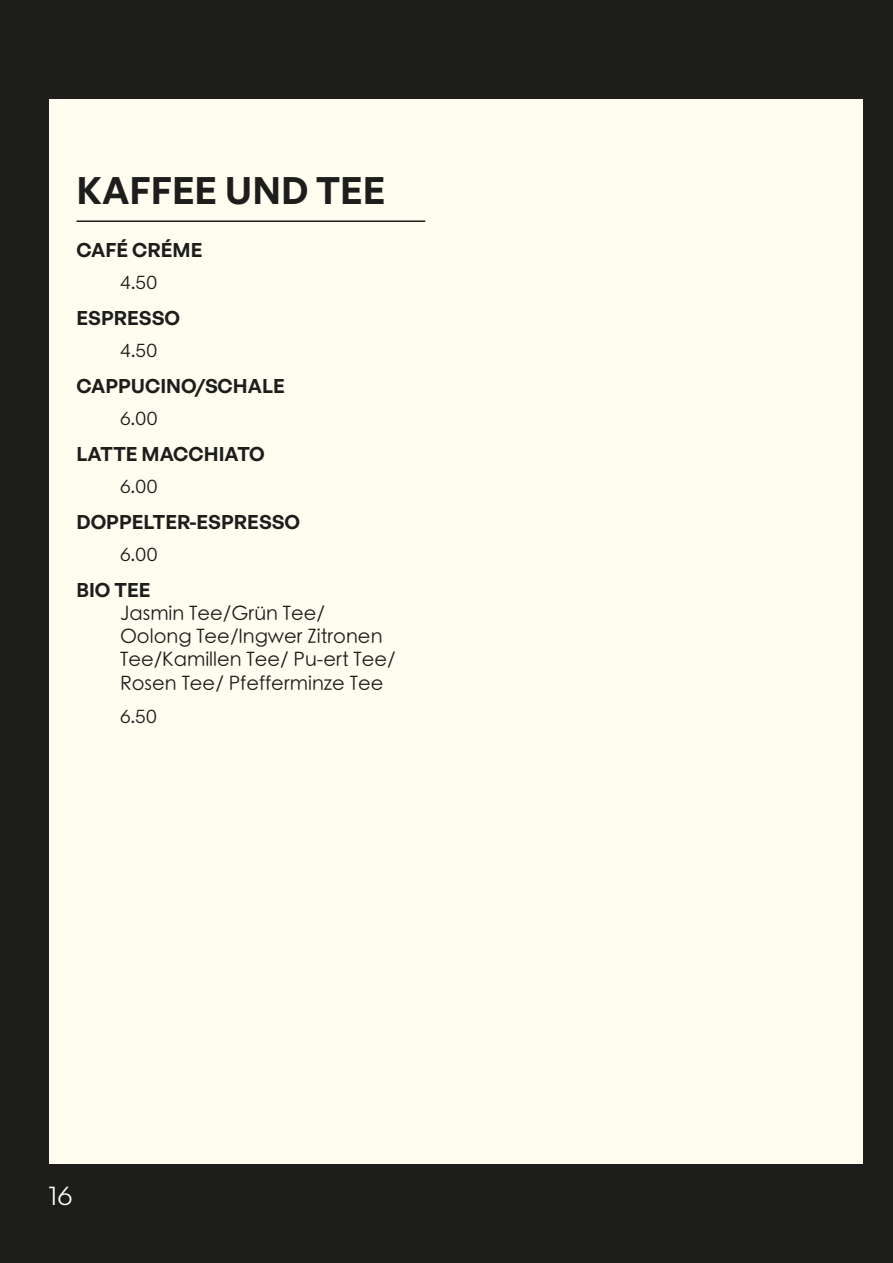
<style>
.page{position:relative;width:893px;height:1263px;background:#1d1d1b}
.page>*{position:absolute;margin:0;border:0;box-sizing:border-box;transform-origin:0 0}
.t1{font:600 37.5px "General Sans";color:#1d1d1b}
.t2{font:25.5px "General Sans";color:#fff}
.t3{font:300 19.5px/23.4px "ST Heiti TC";color:#1d1d1b}
.t4{font:600 19.5px "General Sans";color:#1d1d1b}
.t5{font:19.5px "General Sans";color:#1d1d1b}
</style>
<div class="page">
<div style="left:49px;top:99px;width:813px;height:1064px;background:#fffdf0"></div>
<hr style="left:77px;top:220px;width:348px;height:2px;background:#1d1d1b">
<h1 class="t1" style="left:77px;top:166px;width:310px">KAFFEE UND TEE</h1>
<p class="t4" style="left:77px;top:237px;width:127px">CAFÉ CRÉME</p>
<p class="t5" style="left:120px;top:270px;width:39px">4.50</p>
<p class="t4" style="left:77px;top:305px;width:105px">ESPRESSO</p>
<p class="t5" style="left:120px;top:338px;width:39px">4.50</p>
<p class="t4" style="left:77px;top:373px;width:210px">CAPPUCINO/SCHALE</p>
<p class="t5" style="left:120px;top:406px;width:39px">6.00</p>
<p class="t4" style="left:77px;top:441px;width:190px">LATTE MACCHIATO</p>
<p class="t5" style="left:120px;top:474px;width:39px">6.00</p>
<p class="t4" style="left:77px;top:510px;width:225px">DOPPELTER-ESPRESSO</p>
<p class="t5" style="left:120px;top:542px;width:39px">6.00</p>
<p class="t4" style="left:77px;top:578px;width:76px">BIO TEE</p>
<p class="t3" style="left:120px;top:600px;width:277px">Jasmin Tee/Grün Tee/<br>Oolong Tee/Ingwer Zitronen<br>Tee/Kamillen Tee/ Pu-ert Tee/<br>Rosen Tee/ Pfefferminze Tee</p>
<p class="t5" style="left:120px;top:703px;width:39px">6.50</p>
<h2 class="t2" style="left:49px;top:1179px;width:26px">16</h2>
</div>
